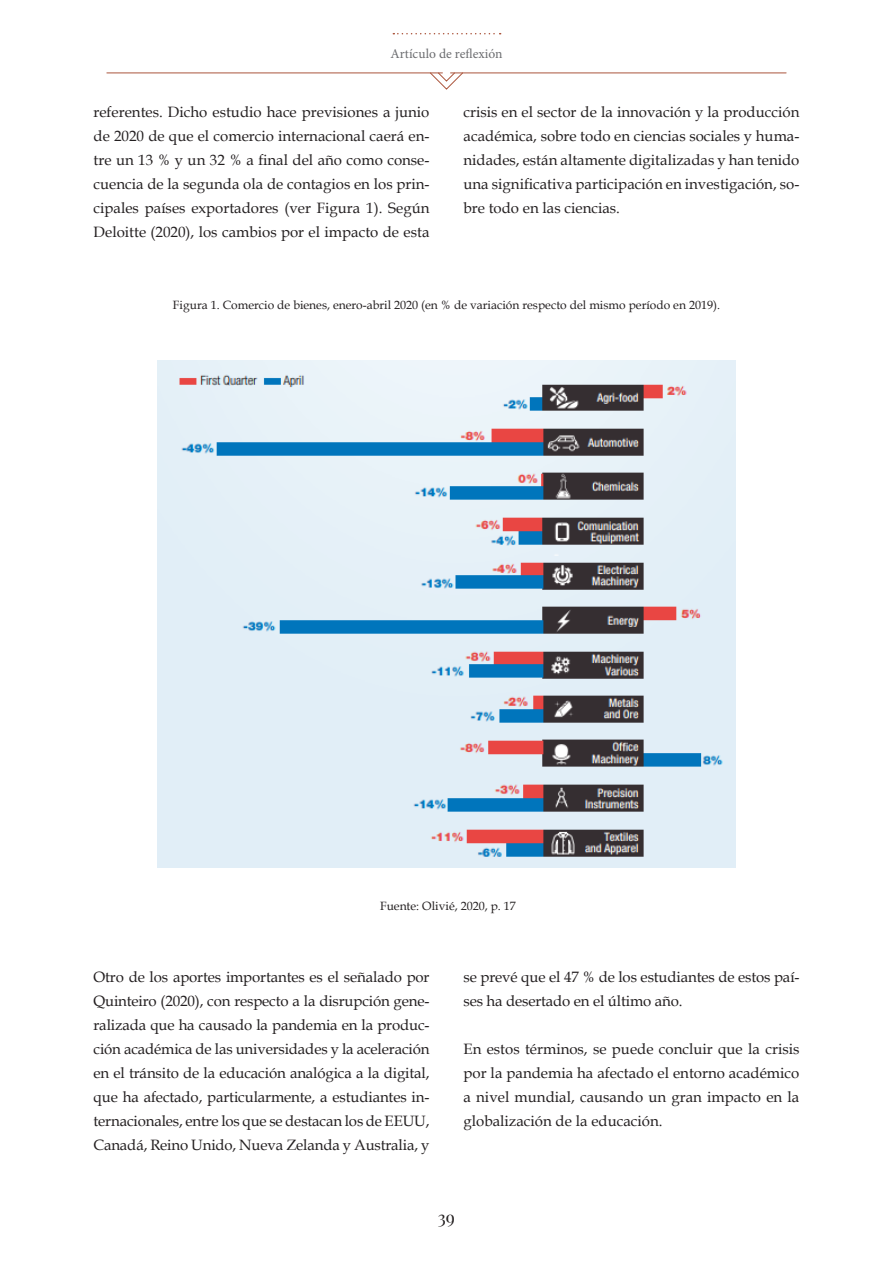
<style>
.page{position:relative;width:893px;height:1263px;background:#fff}
.page>*{position:absolute;margin:0;border:0;box-sizing:border-box;transform-origin:0 0}
.t1{font:18px "Playfair Display";color:#231f20}
.C1__Cuerpo_de_txt{font:15px/24px "Book Antiqua";color:#231f20;text-align:justify}
.t2{font:13.5px "Minion Pro";color:#6c6d70}
.C1__Cuerpo_de_txt-2{font:12px "Book Antiqua";color:#231f20}
</style>
<div class="page">
<svg style="left:393px;top:33px;width:108px;height:1px"></svg>
<hr style="left:107px;top:73px;width:335px;height:1px;background:#ab553c">
<hr style="left:451px;top:73px;width:335px;height:1px;background:#ab553c">
<svg style="left:429px;top:72px;width:34px;height:18px"></svg>
<img style="left:157px;top:360px;width:579px;height:508px">
<p class="t2" style="left:390px;top:45px;width:114px">Artículo de reflexión</p>
<p class="C1__Cuerpo_de_txt" style="left:94px;top:100px;width:337px">referentes. Dicho estudio hace previsiones a junio de 2020 de que el comercio internacional caerá en&shy;tre un 13 % y un 32 % a final del año como conse&shy;cuencia de la segunda ola de contagios en los prin&shy;cipales países exportadores (ver Figura 1). Según Deloitte (2020), los cambios por el impacto de esta</p>
<p class="C1__Cuerpo_de_txt" style="left:463px;top:100px;width:337px">crisis en el sector de la innovación y la producción académica, sobre todo en ciencias sociales y huma&shy;nidades, están altamente digitalizadas y han tenido una significativa participación en investigación, so&shy;bre todo en las ciencias.</p>
<p class="C1__Cuerpo_de_txt-2" style="left:173px;top:297px;width:549px">Figura 1. Comercio de bienes, enero-abril 2020 (en % de variación respecto del mismo período en 2019).</p>
<p class="C1__Cuerpo_de_txt-2" style="left:380px;top:897px;width:137px">Fuente: Olivié, 2020, p. 17</p>
<p class="C1__Cuerpo_de_txt" style="left:94px;top:964px;width:337px">Otro de los aportes importantes es el señalado por Quinteiro (2020), con respecto a la disrupción gene&shy;ralizada que ha causado la pandemia en la produc&shy;ción académica de las universidades y la aceleración en el tránsito de la educación analógica a la digital, que ha afectado, particularmente, a estudiantes in&shy;ternacionales, entre los que se destacan los de EEUU, Canadá, Reino Unido, Nueva Zelanda y Australia, y</p>
<p class="C1__Cuerpo_de_txt" style="left:463px;top:964px;width:337px">se prevé que el 47 % de los estudiantes de estos paí&shy;ses ha desertado en el último año.</p>
<p class="C1__Cuerpo_de_txt" style="left:463px;top:1036px;width:337px">En estos términos, se puede concluir que la crisis por la pandemia ha afectado el entorno académico a nivel mundial, causando un gran impacto en la globalización de la educación.</p>
<p class="t1" style="left:438px;top:1203px;width:19px">39</p>
</div>
